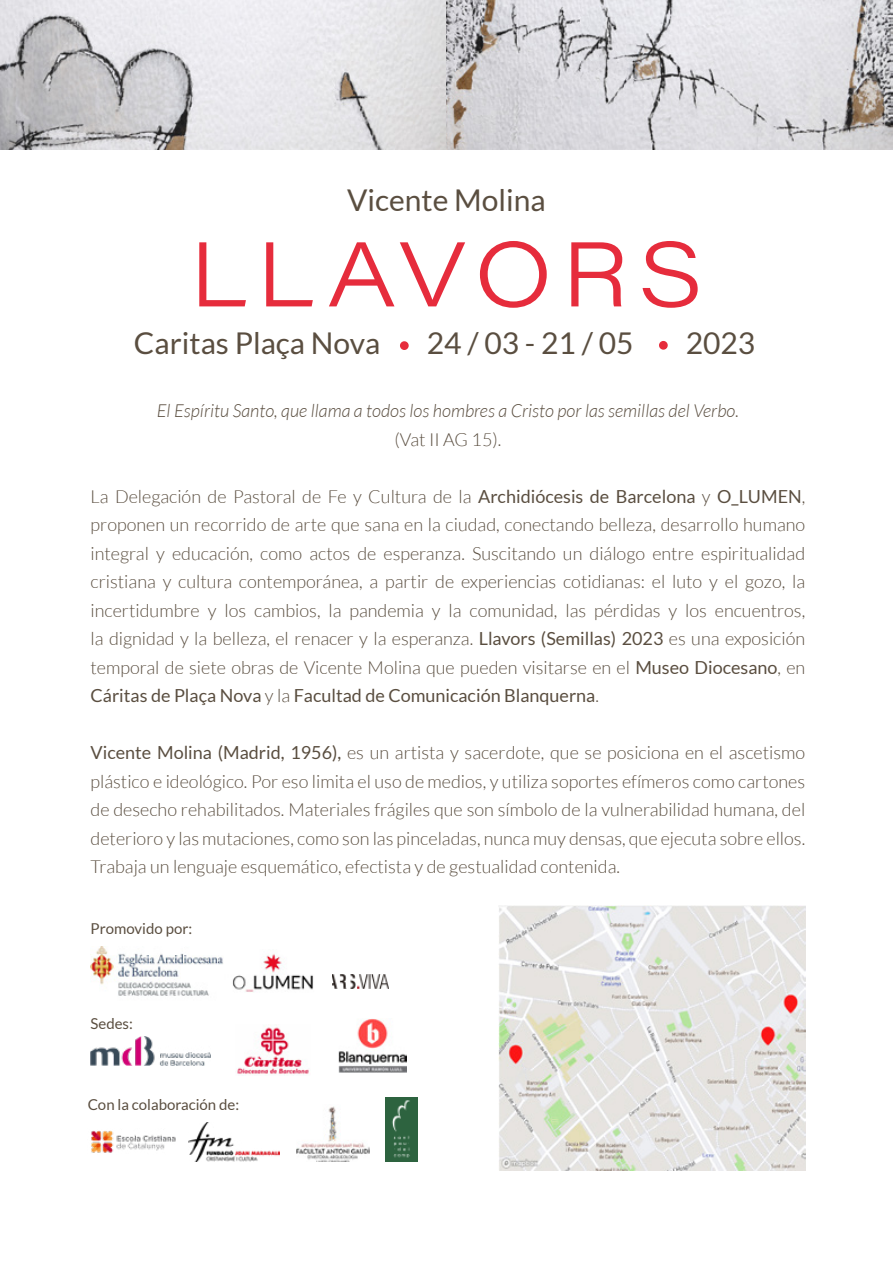
<style>
.page{position:relative;width:893px;height:1263px;background:#fff}
.page>*{position:absolute;margin:0;border:0;box-sizing:border-box;transform-origin:0 0}
.t1{font:90px "Acumin Variable Concept";letter-spacing:.105em;color:#e62c3c}
.t2{font:30px "Lato";color:#5a4e40}
.t3{font:300 18px/28.5px "Lato";color:#5a4e40;text-align:justify}
.t4{font:italic 300 18px "Lato";color:#5a4e40}
.t5{font:15px "Lato";color:#5a4e40}
.s1{font-weight:400}
</style>
<div class="page">
<div style="left:401px;top:342px;width:7px;height:7px;background:#e62c3c;border-radius:50%"></div>
<div style="left:400px;top:341px;width:9px;height:9px;border:2px solid #e62c3c;border-radius:50%"></div>
<div style="left:660px;top:342px;width:7px;height:7px;background:#e62c3c;border-radius:50%"></div>
<div style="left:659px;top:341px;width:9px;height:9px;border:2px solid #e62c3c;border-radius:50%"></div>
<img style="left:0;top:0;width:893px;height:150px">
<img style="left:91px;top:946px;width:132px;height:50px">
<img style="left:232px;top:954px;width:82px;height:38px">
<img style="left:91px;top:1036px;width:119px;height:29px">
<img style="left:236px;top:1027px;width:73px;height:49px">
<img style="left:339px;top:1019px;width:67px;height:53px">
<img style="left:333px;top:974px;width:55px;height:14px">
<img style="left:189px;top:1123px;width:91px;height:39px">
<img style="left:296px;top:1106px;width:74px;height:56px">
<img style="left:386px;top:1098px;width:32px;height:64px">
<img style="left:499px;top:906px;width:306px;height:264px">
<img style="left:91px;top:1130px;width:85px;height:23px">
<h2 class="t2" style="left:347px;top:184px;width:200px">Vicente Molina</h2>
<h1 class="t1" style="left:190px;top:213px;width:514px">LLAVORS</h1>
<h2 class="t2" style="left:134px;top:327px;width:248px">Caritas Plaça Nova</h2>
<h2 class="t2" style="left:427px;top:327px;width:208px">24 / 03 - 21 / 05</h2>
<h2 class="t2" style="left:686px;top:327px;width:71px">2023</h2>
<p class="t4" style="left:157px;top:401px;width:584px">El Espíritu Santo, que llama a todos los hombres a Cristo por las semillas del Verbo.</p>
<p class="t3" style="left:394px;top:425px;width:109px">(Vat II AG 15).</p>
<p class="t3" style="left:91px;top:482px;width:716px">La Delegación de Pastoral de Fe y Cultura de la <span class="s1">Archidiócesis de Barcelona</span> y <span class="s1">O_LUMEN</span>, proponen un recorrido de arte que sana en la ciudad, conectando belleza, desarrollo humano integral y educación, como actos de esperanza. Suscitando un diálogo entre espiritualidad cristiana y cultura contemporánea, a partir de experiencias cotidianas: el luto y el gozo, la incertidumbre y los cambios, la pandemia y la comunidad, las pérdidas y los encuentros, la dignidad y la belleza, el renacer y la esperanza. <span class="s1">Llavors (Semillas) 2023</span> es una exposición temporal de siete obras de Vicente Molina que pueden visitarse en el <span class="s1">Museo Diocesano</span>, en <span class="s1">Cáritas de Plaça Nova</span> y la <span class="s1">Facultad de Comunicación Blanquerna</span>.</p>
<p class="t3" style="left:91px;top:739px;width:716px"><span class="s1">Vicente Molina (Madrid, 1956),</span> es un artista y sacerdote, que se posiciona en el ascetismo plástico e ideológico. Por eso limita el uso de medios, y utiliza soportes efímeros como cartones de desecho rehabilitados. Materiales frágiles que son símbolo de la vulnerabilidad humana, del deterioro y las mutaciones, como son las pinceladas, nunca muy densas, que ejecuta sobre ellos.<br>Trabaja un lenguaje esquemático, efectista y de gestualidad contenida.</p>
<p class="t5" style="left:91px;top:920px;width:103px">Promovido por:</p>
<p class="t5" style="left:91px;top:1015px;width:44px">Sedes:</p>
<p class="t5" style="left:88px;top:1096px;width:153px">Con la colaboración de:</p>
</div>
